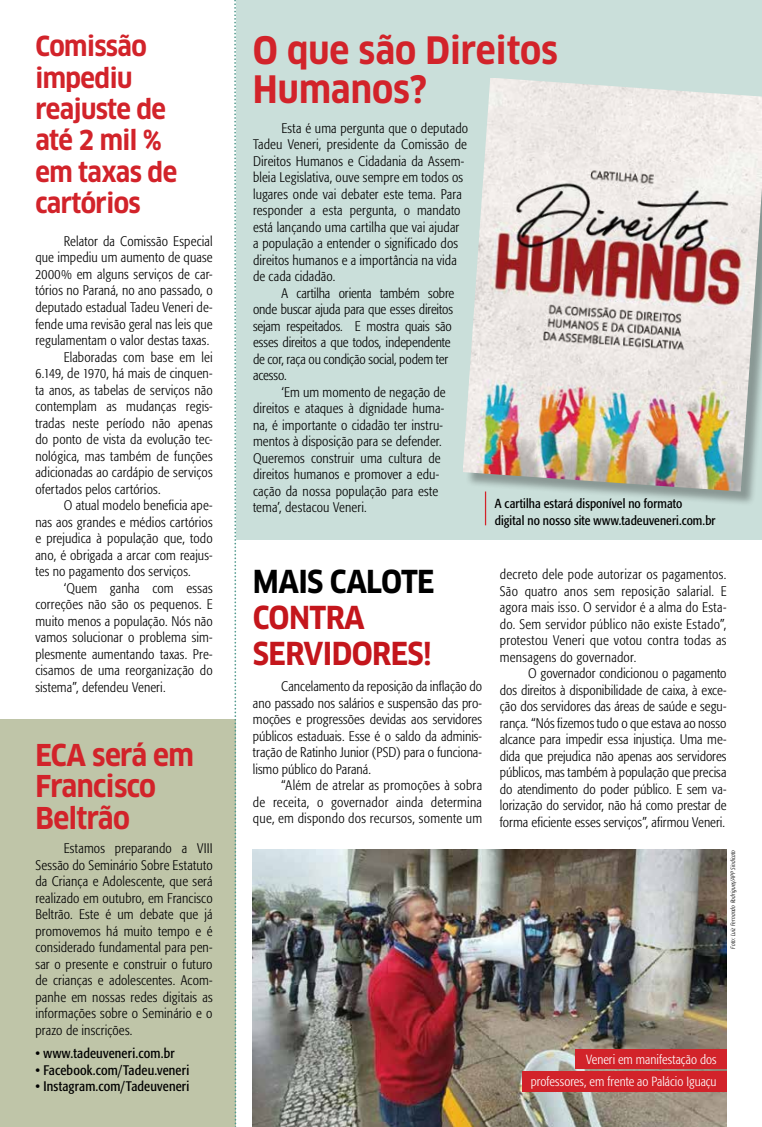
<style>
.page{position:relative;width:762px;height:1127px;background:#fff}
.page>*{position:absolute;margin:0;border:0;box-sizing:border-box;transform-origin:0 0}
.t1{font:700 36.88px/38.8px "Clan Narrow";color:#d2232a}
.t2{font:700 30.88px/36px "Clan Narrow";letter-spacing:-.02em;color:#c4161c}
.t3{font:700 30.88px "Clan Narrow";letter-spacing:-.02em;color:#000}
.t4{font:700 29.38px/31.2px "Clan Narrow";letter-spacing:-.02em;color:#d2232a}
.t5{font:700 26.88px/31.2px "Clan Narrow";letter-spacing:-.02em;color:#d2232a}
.t6{font:300 condensed 13.75px/16.5px "Formata";letter-spacing:.01em;color:#000;text-align:justify}
.t7{font:300 condensed 13.75px/16.5px "Formata";letter-spacing:-.01em;color:#000}
.t8{font:condensed 13.75px "Formata";letter-spacing:.01em;color:#000}
.t9{font:300 condensed 13.12px/21.5px "Formata";letter-spacing:.005em;color:#fff;text-align:right}
.t10{font:condensed 13px/16.4px "Formata";letter-spacing:.005em;color:#000}
.t11{font:italic 300 condensed 6.25px "Formata";color:#000}
</style>
<div class="page">
<div style="left:0;top:720px;width:235px;height:407px;background:#bfc5a8"></div>
<div style="left:236px;top:0;width:526px;height:539px;background:#cadfda"></div>
<svg style="left:233px;top:0;width:4px;height:1127px"></svg>
<div style="left:465px;top:80px;width:297px;height:426px;background:#000;opacity:.32"></div>
<img style="left:463px;top:78px;width:299px;height:413px">
<img style="left:253px;top:850px;width:473px;height:277px">
<hr style="left:485px;top:491px;width:1px;height:34px;background:#d2232a">
<div style="left:522px;top:1071px;width:204px;height:20px;background:#d2232a"></div>
<div style="left:575px;top:1050px;width:151px;height:19px;background:#d2232a"></div>
<h3 class="t5" style="left:35px;top:31px;width:143px">Comissão impediu reajuste de até 2 mil % em taxas de cartórios</h3>
<p class="t6" style="left:64px;top:233px;width:150px">Relator da Comissão Especial</p>
<p class="t6" style="left:35px;top:250px;width:179px">que impediu um aumento de quase</p>
<p class="t6" style="left:35px;top:266px;width:179px">2000% em alguns serviços de car-</p>
<p class="t6" style="left:35px;top:283px;width:179px">tórios no Paraná, no ano passado, o</p>
<p class="t6" style="left:35px;top:299px;width:179px">deputado estadual Tadeu Veneri de-</p>
<p class="t6" style="left:35px;top:316px;width:179px">fende uma revisão geral nas leis que</p>
<p class="t6" style="left:35px;top:332px;width:175px">regulamentam o valor destas taxas.</p>
<p class="t6" style="left:64px;top:349px;width:150px">Elaboradas com base em lei</p>
<p class="t6" style="left:35px;top:365px;width:179px">6.149, de 1970, há mais de cinquen-</p>
<p class="t6" style="left:35px;top:382px;width:179px">ta anos, as tabelas de serviços não</p>
<p class="t6" style="left:35px;top:398px;width:179px">contemplam as mudanças regis-</p>
<p class="t6" style="left:35px;top:415px;width:179px">tradas neste período não apenas</p>
<p class="t6" style="left:35px;top:431px;width:179px">do ponto de vista da evolução tec-</p>
<p class="t6" style="left:35px;top:448px;width:179px">nológica, mas também de funções</p>
<p class="t6" style="left:35px;top:464px;width:179px">adicionadas ao cardápio de serviços</p>
<p class="t6" style="left:35px;top:481px;width:127px">ofertados pelos cartórios.</p>
<p class="t6" style="left:64px;top:497px;width:150px">O atual modelo beneficia ape-</p>
<p class="t6" style="left:35px;top:514px;width:179px">nas aos grandes e médios cartórios</p>
<p class="t6" style="left:35px;top:530px;width:179px">e prejudica à população que, todo</p>
<p class="t6" style="left:35px;top:547px;width:179px">ano, é obrigada a arcar com reajus-</p>
<p class="t6" style="left:35px;top:563px;width:157px">tes no pagamento dos serviços.</p>
<p class="t6" style="left:64px;top:580px;width:150px">‘Quem ganha com essas</p>
<p class="t6" style="left:35px;top:596px;width:179px">correções não são os pequenos. E</p>
<p class="t6" style="left:35px;top:613px;width:179px">muito menos a população. Nós não</p>
<p class="t6" style="left:35px;top:629px;width:179px">vamos solucionar o problema sim-</p>
<p class="t6" style="left:35px;top:646px;width:179px">plesmente aumentando taxas. Pre-</p>
<p class="t6" style="left:35px;top:662px;width:179px">cisamos de uma reorganização do</p>
<p class="t6" style="left:35px;top:679px;width:132px">sistema”, defendeu Veneri.</p>
<h3 class="t4" style="left:35px;top:740px;width:160px">ECA será em<br>Francisco<br>Beltrão</h3>
<p class="t6" style="left:35px;top:840px;width:179px;text-indent:28px">Estamos preparando a VIII Sessão do Seminário Sobre Estatuto da Criança e Adolescente, que será realizado em outubro, em Francisco Beltrão. Este é um debate que já promovemos há muito tempo e é considerado fundamental para pen&shy;sar o presente e construir o futuro de crianças e adolescentes. Acom&shy;panhe em nossas redes digitais as informações sobre o Seminário e o prazo de inscrições.</p>
<p class="t8" style="left:35px;top:1045px;width:141px">• www.tadeuveneri.com.br</p>
<p class="t8" style="left:35px;top:1062px;width:155px">• Facebook.com/Tadeu.veneri</p>
<p class="t8" style="left:35px;top:1078px;width:155px">• Instagram.com/Tadeuveneri</p>
<h1 class="t1" style="left:253px;top:32px;width:306px">O que são Direitos<br>Humanos?</h1>
<p class="t6" style="left:253px;top:120px;width:217px;text-align:left;text-indent:28px">Esta é uma pergunta que o deputado Tadeu Veneri, presidente da Comissão de Direitos Humanos e Cidadania da Assem&shy;bleia Legislativa, ouve sempre em todos os lugares onde vai debater este tema. Para responder a esta pergunta, o mandato está lançando uma cartilha que vai ajudar a população a entender o significado dos direitos humanos e a importância na vida de cada cidadão.</p>
<p class="t7" style="left:253px;top:285px;width:203px;text-indent:28px">A cartilha orienta também sobre onde buscar ajuda para que esses direitos sejam respeitados. E mostra quais são esses direitos a que todos, independente de cor, raça ou condição social, podem ter acesso.</p>
<p class="t6" style="left:253px;top:384px;width:194px;text-align:left;text-indent:28px">‘Em um momento de negação de direitos e ataques à dignidade huma&shy;na, é importante o cidadão ter instru&shy;mentos à disposição para se defender.<br>Queremos construir uma cultura de direitos humanos e promover a edu&shy;cação da nossa população para este tema’, destacou Veneri.</p>
<p class="t10" style="left:495px;top:496px;width:222px">A cartilha estará disponível no formato<br>digital no nosso site www.tadeuveneri.com.br</p>
<h2 class="t3" style="left:253px;top:562px;width:183px">MAIS CALOTE</h2>
<h2 class="t2" style="left:253px;top:600px;width:180px">CONTRA<br>SERVIDORES!</h2>
<p class="t6" style="left:253px;top:678px;width:231px;text-indent:28px">Cancelamento da reposição da inflação do ano passado nos salários e suspensão das pro&shy;moções e progressões devidas aos servidores públicos estaduais. Esse é o saldo da adminis&shy;tração de Ratinho Junior (PSD) para o funciona&shy;lismo público do Paraná.</p>
<p class="t6" style="left:253px;top:777px;width:231px;text-indent:28px">“Além de atrelar as promoções à sobra de receita, o governador ainda determina que, em dispondo dos recursos, somente um</p>
<p class="t6" style="left:500px;top:566px;width:228px">decreto dele pode autorizar os pagamentos.<br>São quatro anos sem reposição salarial. E agora mais isso. O servidor é a alma do Esta&shy;do. Sem servidor público não existe Estado”, protestou Veneri que votou contra todas as mensagens do governador.</p>
<p class="t6" style="left:500px;top:665px;width:228px;text-indent:28px">O governador condicionou o pagamento dos direitos à disponibilidade de caixa, à exce&shy;ção dos servidores das áreas de saúde e segu&shy;rança. “Nós fizemos tudo o que estava ao nosso alcance para impedir essa injustiça. Uma me&shy;dida que prejudica não apenas aos servidores públicos, mas também à população que precisa do atendimento do poder público. E sem va&shy;lorização do servidor, não há como prestar de forma eficiente esses serviços”, afirmou Veneri.</p>
<p class="t11" style="left:729px;top:948px;width:100px;rotate:-90deg">Foto: Luiz Fernando Rodrigues/APP Sindicato</p>
<p class="t9" style="left:531px;top:1049px;width:187px">Veneri em manifestação dos professores, em frente ao Palácio Iguaçu</p>
</div>
